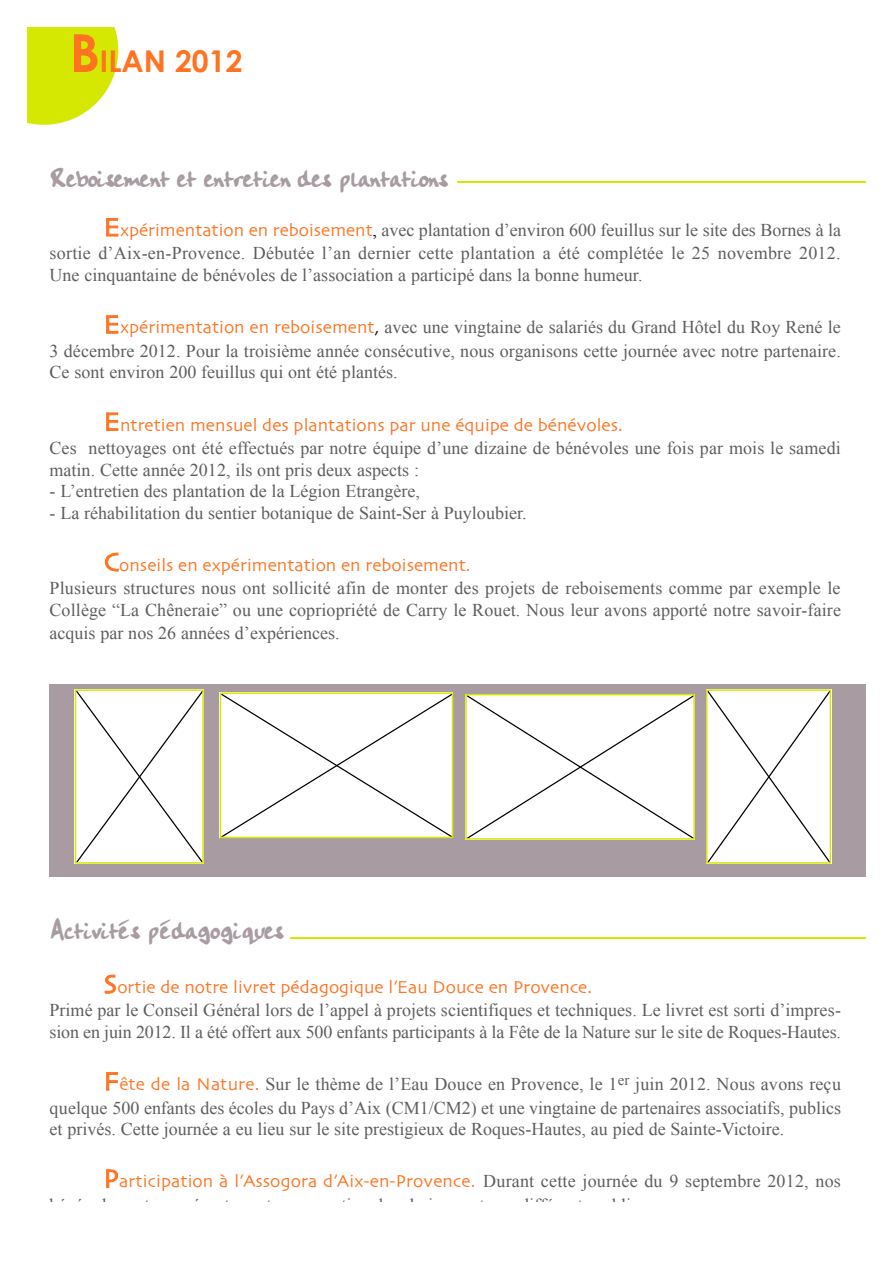
<style>
.page{position:relative;width:893px;height:1263px;background:#fff}
.page>*{position:absolute;margin:0;border:0;box-sizing:border-box;transform-origin:0 0}
.t1{font:30px "Handwriting Plain";color:#a99ba2}
.t2{font:700 30px "Century Gothic";color:#ff7321}
.t3{font:18px/23.4px "Times New Roman";color:#5e5e5e;text-align:right}
.t4{font:18px "Skia";color:#ff7321}
.s1{font-size:52.5px}
.s2{font-family:"Skia";font-size:27px;color:#ff7321}
.s3{font-family:"Skia";color:#ff7321}
.s4{color:#000}
.s5{font-family:"Skia";color:#000}
.s6{font-size:27px}
.s7{font-family:"Times New Roman";color:#5e5e5e}
</style>
<div class="page">
<div style="left:50px;top:684px;width:816px;height:193px;background:#a99ba2"></div>
<svg style="left:27px;top:27px;width:91px;height:98px;background:#daeb24"></svg>
<hr style="left:457px;top:181px;width:409px;height:2px;background:#d5e802">
<hr style="left:290px;top:937px;width:576px;height:2px;background:#d5e802">
<svg style="left:75px;top:689px;width:129px;height:175px;background:#f7f8ef"></svg>
<svg style="left:220px;top:692px;width:233px;height:146px;background:#f8f9f2"></svg>
<svg style="left:465px;top:694px;width:229px;height:146px;background:#f8f9f2"></svg>
<svg style="left:706px;top:689px;width:125px;height:175px;background:#f6f7ea"></svg>
<h1 class="t2" style="left:70px;top:42px;width:174px"><span class="s1">B</span>ILAN 2012</h1>
<h1 class="t1" style="left:49px;top:162px;width:400px">Reboisement et entretien des plantations</h1>
<p class="t3" style="left:49px;top:218px;width:793px"><span class="s2">E</span><span class="s3">xpérimentation en reboisement</span><span class="s4">,</span> avec plantation d’environ 600 feuillus sur le site des Bornes à la<br>sortie d’Aix-en-Provence. Débutée l’an dernier cette plantation a été complétée le 25 novembre 2012.</p>
<p class="t3" style="left:49px;top:263px;width:594px">Une cinquantaine de bénévoles de l’association a participé dans la bonne humeur.</p>
<p class="t3" style="left:49px;top:316px;width:792px"><span class="s2">E</span><span class="s3">xpérimentation en reboisement</span><span class="s5">,</span> avec une vingtaine de salariés du Grand Hôtel du Roy René le<br>3 décembre 2012. Pour la troisième année consécutive, nous organisons cette journée avec notre partenaire.</p>
<p class="t3" style="left:49px;top:361px;width:349px">Ce sont environ 200 feuillus qui ont été plantés.</p>
<p class="t4" style="left:103px;top:417px;width:520px"><span class="s6">E</span>ntretien mensuel des plantations par une équipe de bénévoles.</p>
<p class="t3" style="left:49px;top:437px;width:792px;line-height:21.6px;text-align:left">Ces nettoyages ont été effectués par notre équipe d’une dizaine de bénévoles une fois par mois le samedi matin. Cette année 2012, ils ont pris deux aspects :</p>
<p class="t3" style="left:49px;top:479px;width:372px">- L’entretien des plantation de la Légion Etrangère,</p>
<p class="t3" style="left:49px;top:501px;width:478px">- La réhabilitation du sentier botanique de Saint-Ser à Puyloubier.</p>
<p class="t4" style="left:103px;top:557px;width:368px"><span class="s6">C</span>onseils en expérimentation en reboisement.</p>
<p class="t3" style="left:49px;top:577px;width:793px;line-height:21.6px;text-align:left">Plusieurs structures nous ont sollicité afin de monter des projets de reboisements comme par exemple le<br>Collège “La Chêneraie” ou une copriopriété de Carry le Rouet. Nous leur avons apporté notre savoir-faire</p>
<p class="t3" style="left:49px;top:622px;width:292px">acquis par nos 26 années d’expériences.</p>
<h1 class="t1" style="left:49px;top:914px;width:236px">Activités pédagogiques</h1>
<p class="t4" style="left:103px;top:979px;width:490px"><span class="s6">S</span>ortie de notre livret pédagogique l’Eau Douce en Provence.</p>
<p class="t3" style="left:49px;top:1000px;width:793px;line-height:21.6px;text-align:left">Primé par le Conseil Général lors de l’appel à projets scientifiques et techniques. Le livret est sorti d’impres&shy;sion en juin 2012. Il a été offert aux 500 enfants participants à la Fête de la Nature sur le site de Roques-Hautes.</p>
<p class="t3" style="left:49px;top:1072px;width:793px"><span class="s2">F</span><span class="s3">ête de la Nature.</span> Sur le thème de l’Eau Douce en Provence, le 1<sup>e</sup> <sup>r</sup> juin 2012. Nous avons reçu quelque 500 enfants des écoles du Pays d’Aix (CM1/CM2) et une vingtaine de partenaires associatifs, publics</p>
<p class="t3" style="left:49px;top:1117px;width:736px">et privés. Cette journée a eu lieu sur le site prestigieux de Roques-Hautes, au pied de Sainte-Victoire.</p>
<p class="t4" style="left:103px;top:1173px;width:738px"><span class="s6">P</span>articipation à l’Assogora d’Aix-en-Provence. <span class="s7">Durant cette journée du 9 septembre 2012, nos</span></p>
</div>
